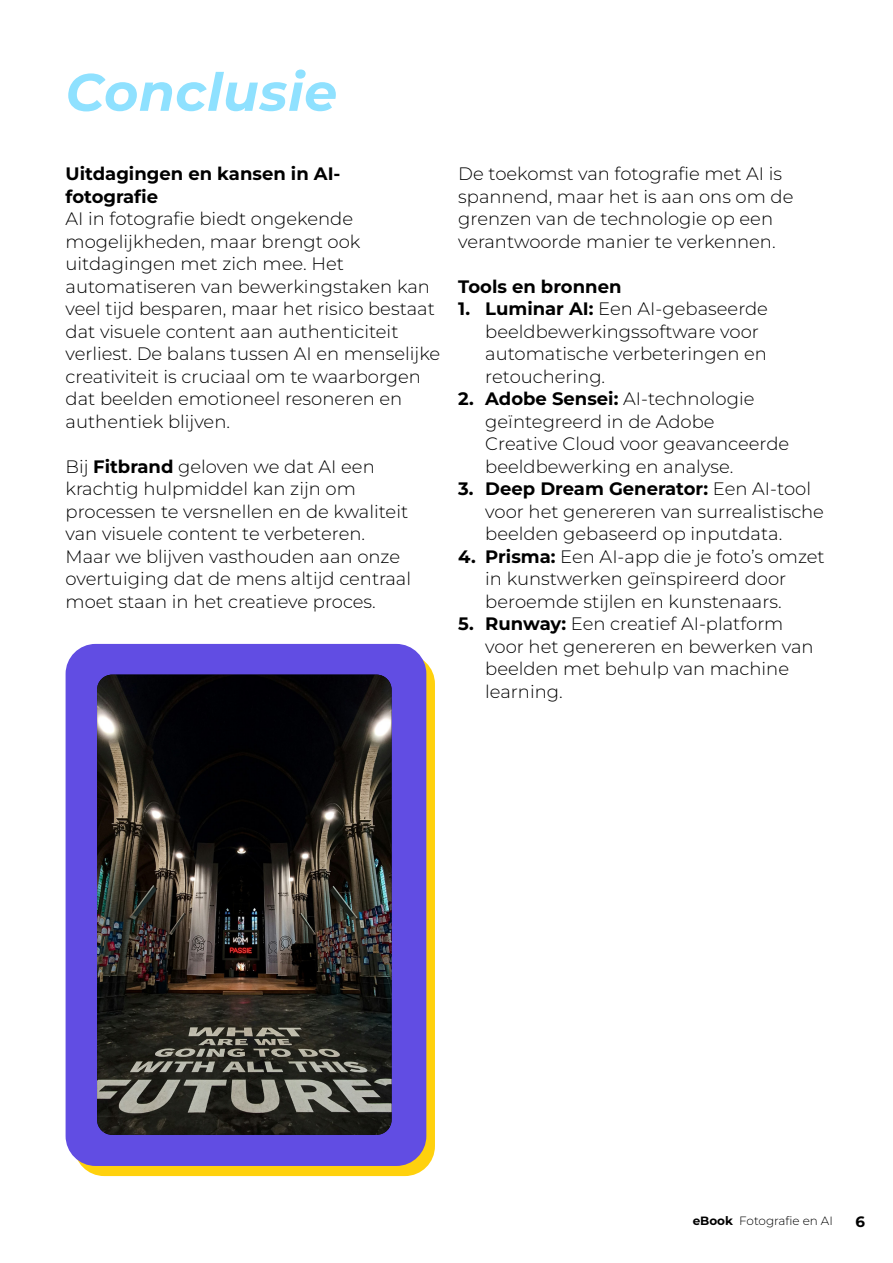
<style>
.page{position:relative;width:893px;height:1263px;background:#fff}
.page>*{position:absolute;margin:0;border:0;box-sizing:border-box;transform-origin:0 0}
.t1{font:italic 700 52.5px "Montserrat";letter-spacing:.005em;color:#8fe1ff}
.t2{font:300 18px/22.5px "Montserrat";color:#000}
.t3{font:700 18px/22.5px "Montserrat";color:#000}
.t4{font:700 15px "Montserrat";color:#000}
.t5{font:300 12px "Montserrat";color:#000}
.s1{font-weight:700}
</style>
<div class="page">
<div style="left:74px;top:654px;width:361px;height:522px;background:#ffd10d;border-radius:30px"></div>
<div style="left:66px;top:644px;width:360px;height:522px;background:#614de3;border-radius:30px"></div>
<img style="left:97px;top:675px;width:295px;height:460px">
<h1 class="t1" style="left:66px;top:70px;width:273px">Conclusie</h1>
<p class="t3" style="left:66px;top:162px;width:276px">Uitdagingen en kansen in AI&shy;fotografie</p>
<p class="t2" style="left:66px;top:207px;width:376px">AI in fotografie biedt ongekende mogelijkheden, maar brengt ook uitdagingen met zich mee. Het automatiseren van bewerkingstaken kan veel tijd besparen, maar het risico bestaat dat visuele content aan authenticiteit verliest. De balans tussen AI en menselijke creativiteit is cruciaal om te waarborgen dat beelden emotioneel resoneren en authentiek blijven.</p>
<p class="t2" style="left:66px;top:456px;width:347px">Bij <span class="s1">Fitbrand</span> geloven we dat AI een krachtig hulpmiddel kan zijn om processen te versnellen en de kwaliteit van visuele content te verbeteren.<br>Maar we blijven vasthouden aan onze overtuiging dat de mens altijd centraal moet staan in het creatieve proces.</p>
<p class="t2" style="left:458px;top:162px;width:337px">De toekomst van fotografie met AI is spannend, maar het is aan ons om de grenzen van de technologie op een verantwoorde manier te verkennen.</p>
<p class="t3" style="left:458px;top:274px;width:165px">Tools en bronnen</p>
<p class="t2" style="left:485px;top:299px;width:284px;text-indent:-27px"><span class="s1">1. Luminar AI:</span> Een AI-gebaseerde beeldbewerkingssoftware voor automatische verbeteringen en retouchering.</p>
<p class="t2" style="left:485px;top:389px;width:305px;text-indent:-27px"><span class="s1">2. Adobe Sensei:</span> AI-technologie geïntegreerd in de Adobe<br>Creative Cloud voor geavanceerde beeldbewerking en analyse.</p>
<p class="t2" style="left:485px;top:479px;width:340px;text-indent:-27px"><span class="s1">3. Deep Dream Generator:</span> Een AI-tool voor het genereren van surrealistische beelden gebaseerd op inputdata.</p>
<p class="t2" style="left:485px;top:546px;width:341px;text-indent:-27px"><span class="s1">4. Prisma:</span> Een AI-app die je foto’s omzet in kunstwerken geïnspireerd door beroemde stijlen en kunstenaars.</p>
<p class="t2" style="left:485px;top:614px;width:330px;text-indent:-27px"><span class="s1">5. Runway:</span> Een creatief AI-platform voor het genereren en bewerken van beelden met behulp van machine learning.</p>
<p class="t5" style="left:693px;top:1213px;width:142px"><span class="s1">eBook</span> Fotografie en AI</p>
<p class="t4" style="left:855px;top:1212px;width:11px">6</p>
</div>
